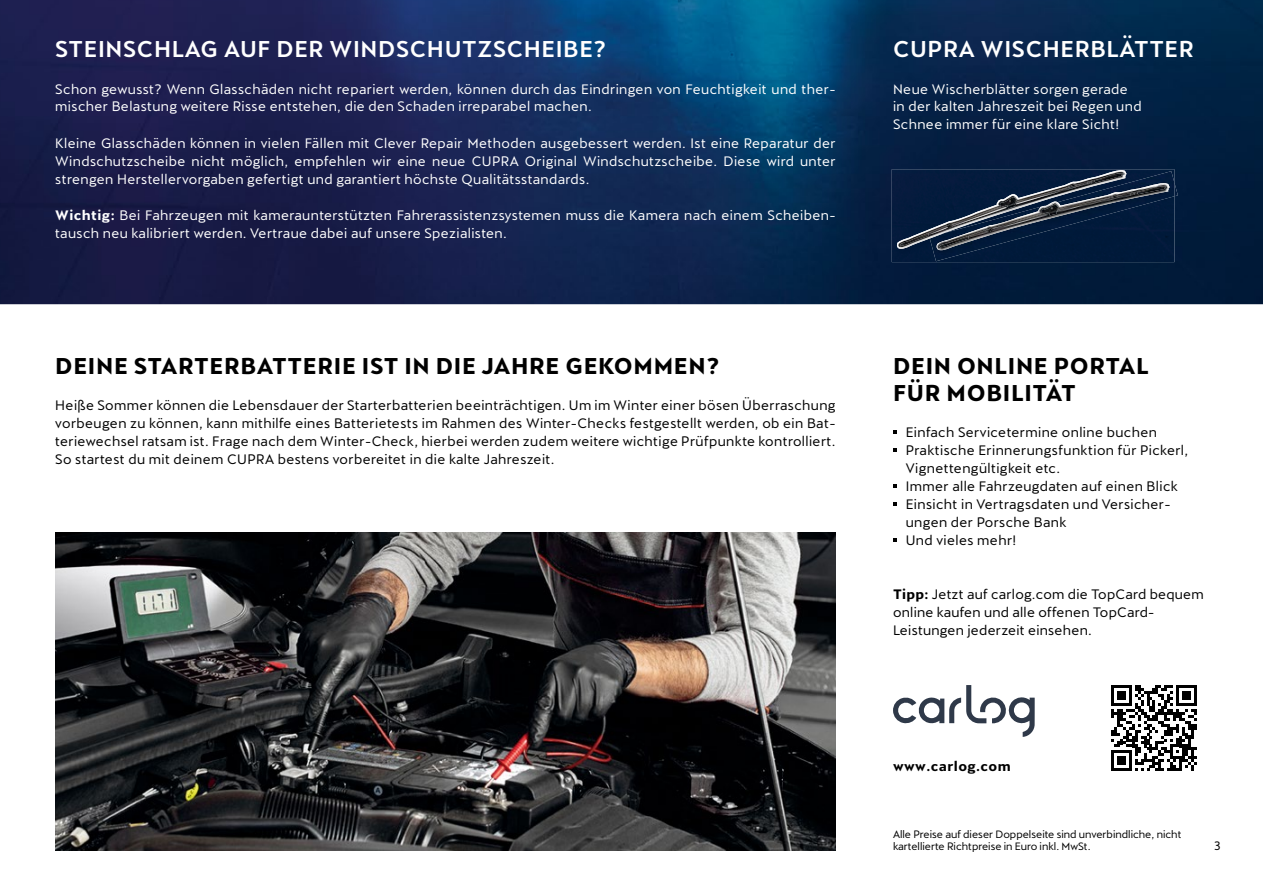
<style>
.page{position:relative;width:1263px;height:893px;background:#fff}
.page>*{position:absolute;margin:0;border:0;box-sizing:border-box;transform-origin:0 0}
.t1{font:22.5px/27px "Cupra Bold 6";letter-spacing:.03em;color:#000}
.t2{font:500 22.5px "Cupra";letter-spacing:.03em;color:#fff}
.t3{font:13.5px/18px "Cupra Regular 5";letter-spacing:.03em;color:#fff}
.t4{font:13.5px/18px "Cupra Regular 5";letter-spacing:.03em;color:#000}
.t5{font:13.5px "Cupra Bold 6";letter-spacing:.03em;color:#000}
.t6{font:12px "Cupra Regular 5";color:#000}
.t7{font:10.5px/12.6px "Cupra Regular 5";color:#000}
.s1{font-family:"Cupra Bold 6"}
</style>
<div class="page">
<img style="left:0;top:0;width:1263px;height:304px">
<svg style="left:893px;top:685px;width:142px;height:52px"></svg>
<img style="left:892px;top:169px;width:282px;height:93px">
<svg style="left:897px;top:170px;width:281px;height:80px;background:#112645"></svg>
<img style="left:930px;top:171px;width:244px;height:90px">
<img style="left:929px;top:233px;width:7px;height:5px">
<img style="left:936px;top:183px;width:234px;height:67px">
<img style="left:55px;top:532px;width:781px;height:318px">
<svg style="left:1111px;top:685px;width:86px;height:86px"></svg>
<h1 class="t2" style="left:55px;top:37px;width:553px">STEINSCHLAG AUF DER WINDSCHUTZSCHEIBE?</h1>
<p class="t3" style="left:55px;top:77px;width:782px">Schon gewusst? Wenn Glasschäden nicht repariert werden, können durch das Eindringen von Feuchtigkeit und ther&shy;mischer Belastung weitere Risse entstehen, die den Schaden irreparabel machen.</p>
<p class="t3" style="left:55px;top:131px;width:782px;text-align:justify">Kleine Glasschäden können in vielen Fällen mit Clever Repair Methoden ausgebessert werden. Ist eine Reparatur der Windschutzscheibe nicht möglich, empfehlen wir eine neue CUPRA Original Windschutzscheibe. Diese wird unter strengen Herstellervorgaben gefertigt und garantiert höchste Qualitätsstandards.</p>
<p class="t3" style="left:55px;top:203px;width:782px"><span class="s1">Wichtig:</span> Bei Fahrzeugen mit kameraunterstützten Fahrerassistenzsystemen muss die Kamera nach einem Scheiben&shy;tausch neu kalibriert werden. Vertraue dabei auf unsere Spezialisten.</p>
<h1 class="t1" style="left:55px;top:353px;width:666px">DEINE STARTERBATTERIE IST IN DIE JAHRE GEKOMMEN?</h1>
<p class="t4" style="left:55px;top:394px;width:782px;text-align:justify">Heiße Sommer können die Lebensdauer der Starterbatterien beeinträchtigen. Um im Winter einer bösen Überraschung vorbeugen zu können, kann mithilfe eines Batterietests im Rahmen des Winter-Checks festgestellt werden, ob ein Bat&shy;teriewechsel ratsam ist. Frage nach dem Winter-Check, hierbei werden zudem weitere wichtige Prüfpunkte kontrolliert.<br>So startest du mit deinem CUPRA bestens vorbereitet in die kalte Jahreszeit.</p>
<h1 class="t2" style="left:893px;top:37px;width:302px">CUPRA WISCHERBLÄTTER</h1>
<p class="t3" style="left:893px;top:77px;width:250px">Neue Wischerblätter sorgen gerade in der kalten Jahreszeit bei Regen und<br>Schnee immer für eine klare Sicht!</p>
<h1 class="t1" style="left:893px;top:353px;width:257px">DEIN ONLINE PORTAL<br>FÜR MOBILITÄT</h1>
<p class="t4" style="left:906px;top:421px;width:284px">Einfach Servicetermine online buchen Praktische Erinnerungsfunktion für Pickerl, Vignettengültigkeit etc.<br>Immer alle Fahrzeugdaten auf einen Blick Einsicht in Vertragsdaten und Versicher&shy;ungen der Porsche Bank<br>Und vieles mehr!</p>
<p class="t4" style="left:893px;top:583px;width:312px"><span class="s1">Tipp:</span> Jetzt auf carlog.com die TopCard bequem online kaufen und alle offenen TopCard-<br>Leistungen jederzeit einsehen.</p>
<p class="t5" style="left:893px;top:759px;width:119px">www.carlog.com</p>
<p class="t7" style="left:893px;top:826px;width:290px">Alle Preise auf dieser Doppelseite sind unverbindliche, nicht kartellierte Richtpreise in Euro inkl. MwSt.</p>
<p class="t6" style="left:1214px;top:835px;width:7px">3</p>
</div>
